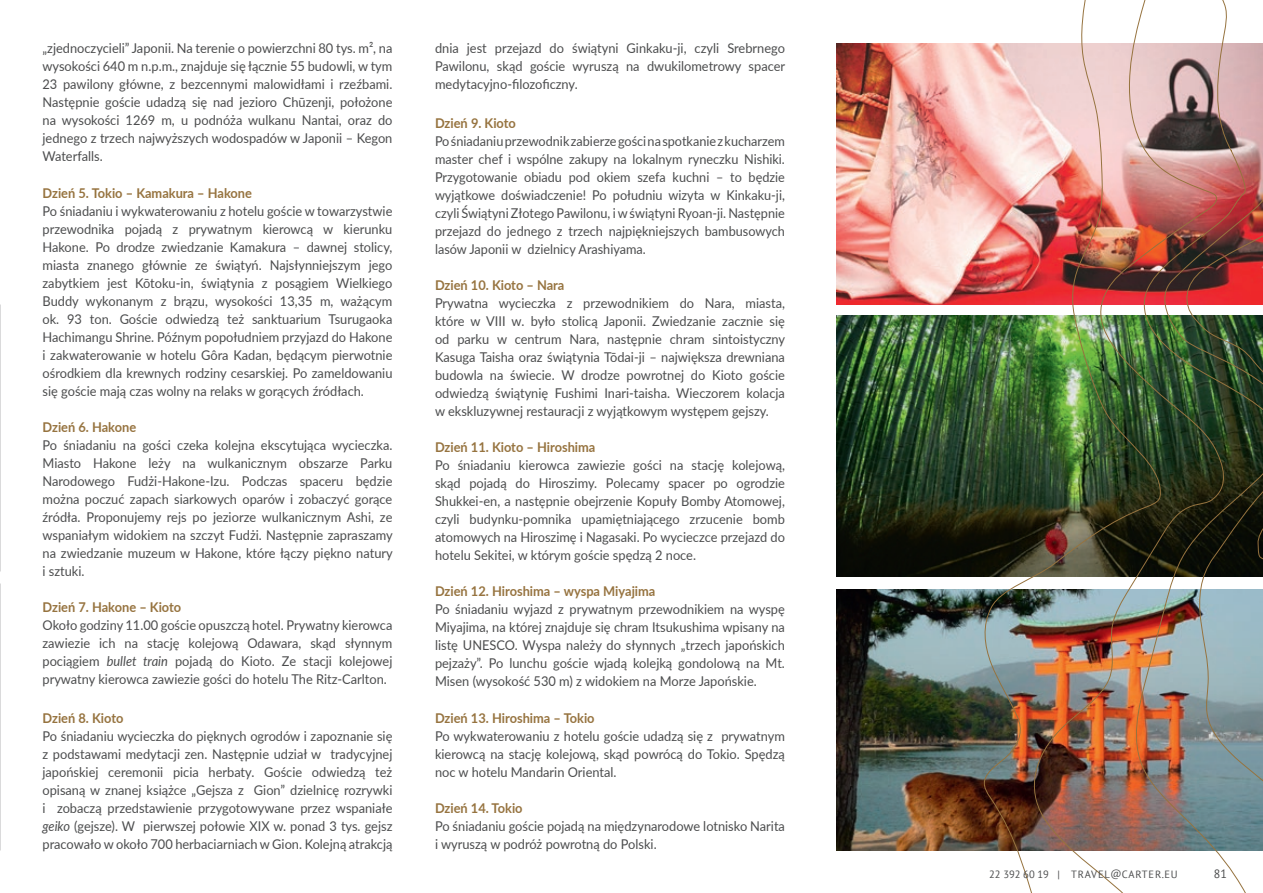
<style>
.page{position:relative;width:1263px;height:893px;background:#fff}
.page>*{position:absolute;margin:0;border:0;box-sizing:border-box;transform-origin:0 0}
.t1{font:13.5px/18px "Lato";color:#4b4c4d;text-align:justify;scale:.95 1}
.t2{font:13.5px/18px "Lato";color:#4b4c4d;text-align:justify;scale:.94 1}
.t3{font:700 13.5px "Lato";color:#96733f;scale:.95 1}
.t4{font:12px "PT Sans";color:#4b4c4d}
.t5{font:10.5px "PT Sans";letter-spacing:.055em;color:#4b4c4d}
.s1{font-style:italic}
</style>
<div class="page">
<img style="left:836px;top:316px;width:146px;height:261px">
<img style="left:836px;top:589px;width:146px;height:261px">
<img style="left:836px;top:43px;width:146px;height:261px">
<img style="left:982px;top:0;width:281px;height:893px">
<p class="t1" style="left:43px;top:38px;width:370px">„zjednoczycieli” Japonii. Na terenie o powierzchni 80 tys. m², na wysokości 640 m n.p.m., znajduje się łącznie 55 budowli, w tym 23 pawilony główne, z bezcennymi malowidłami i rzeźbami.<br>Następnie goście udadzą się nad jezioro Chūzenji, położone na wysokości 1269 m, u podnóża wulkanu Nantai, oraz do jednego z trzech najwyższych wodospadów w Japonii – Kegon Waterfalls.</p>
<p class="t3" style="left:43px;top:183px;width:222px">Dzień 5. Tokio – Kamakura – Hakone</p>
<p class="t1" style="left:43px;top:202px;width:370px">Po śniadaniu i wykwaterowaniu z hotelu goście w towarzystwie przewodnika pojadą z prywatnym kierowcą w kierunku Hakone. Po drodze zwiedzanie Kamakura – dawnej stolicy, miasta znanego głównie ze świątyń. Najsłynniejszym jego zabytkiem jest Kōtoku-in, świątynia z posągiem Wielkiego Buddy wykonanym z brązu, wysokości 13,35 m, ważącym ok. 93 ton. Goście odwiedzą też sanktuarium Tsurugaoka Hachimangu Shrine. Późnym popołudniem przyjazd do Hakone i zakwaterowanie w hotelu Gôra Kadan, będącym pierwotnie ośrodkiem dla krewnych rodziny cesarskiej. Po zameldowaniu się goście mają czas wolny na relaks w gorących źródłach.</p>
<p class="t3" style="left:43px;top:417px;width:100px">Dzień 6. Hakone</p>
<p class="t1" style="left:43px;top:436px;width:370px">Po śniadaniu na gości czeka kolejna ekscytująca wycieczka.<br>Miasto Hakone leży na wulkanicznym obszarze Parku Narodowego Fudżi-Hakone-Izu. Podczas spaceru będzie można poczuć zapach siarkowych oparów i zobaczyć gorące źródła. Proponujemy rejs po jeziorze wulkanicznym Ashi, ze wspaniałym widokiem na szczyt Fudżi. Następnie zapraszamy na zwiedzanie muzeum w Hakone, które łączy piękno natury i sztuki.</p>
<p class="t3" style="left:43px;top:597px;width:148px">Dzień 7. Hakone – Kioto</p>
<p class="t1" style="left:43px;top:616px;width:370px">Około godziny 11.00 goście opuszczą hotel. Prywatny kierowca zawiezie ich na stację kolejową Odawara, skąd słynnym pociągiem <span class="s1">bullet train</span> pojadą do Kioto. Ze stacji kolejowej prywatny kierowca zawiezie gości do hotelu The Ritz-Carlton.</p>
<p class="t3" style="left:43px;top:708px;width:87px">Dzień 8. Kioto</p>
<p class="t1" style="left:43px;top:727px;width:370px">Po śniadaniu wycieczka do pięknych ogrodów i zapoznanie się z podstawami medytacji zen. Następnie udział w tradycyjnej japońskiej ceremonii picia herbaty. Goście odwiedzą też opisaną w znanej książce „Gejsza z Gion” dzielnicę rozrywki i zobaczą przedstawienie przygotowywane przez wspaniałe <span class="s1">geiko</span> (gejsze). W pierwszej połowie XIX w. ponad 3 tys. gejsz pracowało w około 700 herbaciarniach w Gion. Kolejną atrakcją</p>
<p class="t1" style="left:435px;top:38px;width:370px">dnia jest przejazd do świątyni Ginkaku-ji, czyli Srebrnego Pawilonu, skąd goście wyruszą na dwukilometrowy spacer medytacyjno-filozoficzny.</p>
<p class="t3" style="left:435px;top:113px;width:87px">Dzień 9. Kioto</p>
<p class="t2" style="left:435px;top:131px;width:374px">Po śniadaniu przewodnik zabierze gości na spotkanie z kucharzem master chef i wspólne zakupy na lokalnym ryneczku Nishiki.<br>Przygotowanie obiadu pod okiem szefa kuchni – to będzie wyjątkowe doświadczenie! Po południu wizyta w Kinkaku-ji, czyli Świątyni Złotego Pawilonu, i w świątyni Ryoan-ji. Następnie przejazd do jednego z trzech najpiękniejszych bambusowych lasów Japonii w dzielnicy Arashiyama.</p>
<p class="t3" style="left:435px;top:275px;width:138px">Dzień 10. Kioto – Nara</p>
<p class="t1" style="left:435px;top:293px;width:370px">Prywatna wycieczka z przewodnikiem do Nara, miasta, które w VIII w. było stolicą Japonii. Zwiedzanie zacznie się od parku w centrum Nara, następnie chram sintoistyczny Kasuga Taisha oraz świątynia Tōdai-ji – największa drewniana budowla na świecie. W drodze powrotnej do Kioto goście odwiedzą świątynię Fushimi Inari-taisha. Wieczorem kolacja w ekskluzywnej restauracji z wyjątkowym występem gejszy.</p>
<p class="t3" style="left:435px;top:437px;width:170px">Dzień 11. Kioto – Hiroshima</p>
<p class="t1" style="left:435px;top:455px;width:370px">Po śniadaniu kierowca zawiezie gości na stację kolejową, skąd pojadą do Hiroszimy. Polecamy spacer po ogrodzie Shukkei-en, a następnie obejrzenie Kopuły Bomby Atomowej, czyli budynku-pomnika upamiętniającego zrzucenie bomb atomowych na Hiroszimę i Nagasaki. Po wycieczce przejazd do hotelu Sekitei, w którym goście spędzą 2 noce.</p>
<p class="t3" style="left:435px;top:581px;width:233px">Dzień 12. Hiroshima – wyspa Miyajima</p>
<p class="t1" style="left:435px;top:599px;width:370px">Po śniadaniu wyjazd z prywatnym przewodnikiem na wyspę Miyajima, na której znajduje się chram Itsukushima wpisany na listę UNESCO. Wyspa należy do słynnych „trzech japońskich pejzaży”. Po lunchu goście wjadą kolejką gondolową na Mt.<br>Misen (wysokość 530 m) z widokiem na Morze Japońskie.</p>
<p class="t3" style="left:435px;top:708px;width:170px">Dzień 13. Hiroshima – Tokio</p>
<p class="t1" style="left:435px;top:727px;width:370px">Po wykwaterowaniu z hotelu goście udadzą się z prywatnym kierowcą na stację kolejową, skąd powrócą do Tokio. Spędzą noc w hotelu Mandarin Oriental.</p>
<p class="t3" style="left:435px;top:798px;width:94px">Dzień 14. Tokio</p>
<p class="t1" style="left:435px;top:817px;width:370px">Po śniadaniu goście pojadą na międzynarodowe lotnisko Narita i wyruszą w podróż powrotną do Polski.</p>
<p class="t5" style="left:989px;top:867px;width:190px">22 392 60 19 | TRAVEL@CARTER.EU</p>
<p class="t4" style="left:1214px;top:866px;width:15px">81</p>
</div>
